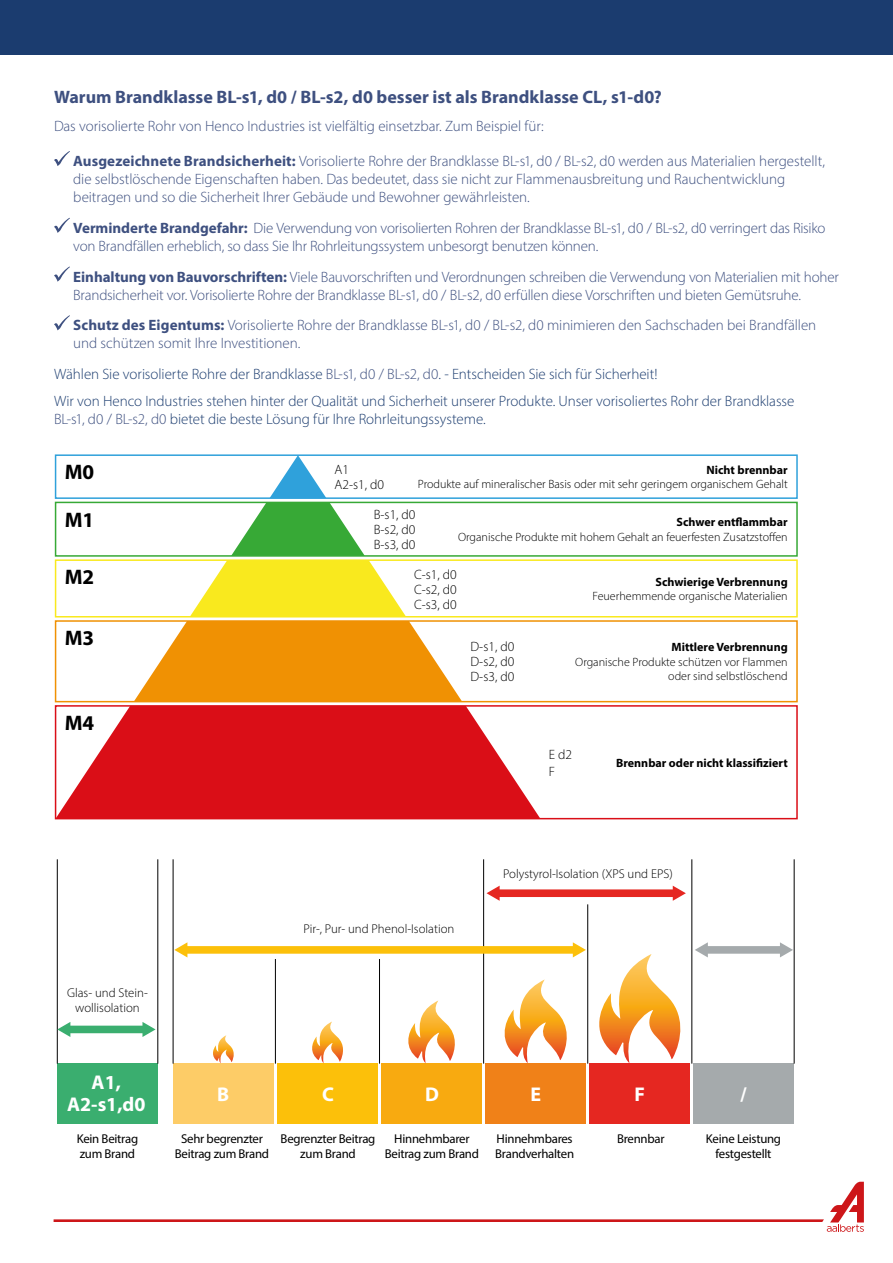
<style>
.page{position:relative;width:893px;height:1263px;background:#fff}
.page>*{position:absolute;margin:0;border:0;box-sizing:border-box;transform-origin:0 0}
.t1{font:700 21px "Myriad Pro";color:#000}
.t2{font:700 19.95px/22.8px "Myriad Pro";color:#fff;text-align:center}
.t3{font:700 18px "Myriad Pro";color:#3e5080}
.t4{font:300 15px/18px "Myriad Pro";letter-spacing:-.01em;color:#3e5080}
.t5{font:300 15px/26.5px "Myriad Pro";letter-spacing:-.005em;color:#1b3c6f}
.t6{font:300 13.5px/15px "Myriad Pro";color:#000;text-align:justify}
.t7{font:12.75px/15.3px "Myriad Pro";letter-spacing:-.02em;color:#000;text-align:center}
.t8{font:300 12.75px/15.3px "Myriad Pro";color:#000;text-align:center}
.t9{font:300 12px/14.4px "Myriad Pro";color:#000;text-align:right}
.t10{font:700 12px "Myriad Pro";color:#000}
.s1{font-weight:700}
.s2{color:#3e5080}
</style>
<div class="page">
<svg style="left:54px;top:151px;width:16px;height:15px"></svg>
<svg style="left:54px;top:218px;width:16px;height:15px"></svg>
<svg style="left:54px;top:266px;width:16px;height:16px"></svg>
<svg style="left:54px;top:315px;width:16px;height:15px"></svg>
<div style="left:55px;top:454px;width:743px;height:45px;border:2px solid #2fa1db"></div>
<div style="left:55px;top:502px;width:743px;height:55px;border:2px solid #37a936"></div>
<div style="left:55px;top:559px;width:743px;height:58px;border:2px solid #f9e91e"></div>
<svg style="left:134px;top:455px;width:328px;height:244px"></svg>
<div style="left:55px;top:620px;width:743px;height:82px;border:2px solid #f09103"></div>
<svg style="left:58px;top:708px;width:481px;height:108px;background:#df3139"></svg>
<div style="left:55px;top:705px;width:743px;height:114px;border:2px solid #da0e17"></div>
<div style="left:173px;top:1063px;width:101px;height:61px;background:#fdcc67"></div>
<div style="left:57px;top:1063px;width:101px;height:61px;background:#3aae6f"></div>
<div style="left:277px;top:1063px;width:101px;height:61px;background:#fcc00a"></div>
<div style="left:381px;top:1063px;width:101px;height:61px;background:#f8aa10"></div>
<div style="left:485px;top:1063px;width:101px;height:61px;background:#f08118"></div>
<div style="left:589px;top:1063px;width:101px;height:61px;background:#e52721"></div>
<div style="left:694px;top:1063px;width:100px;height:61px;background:#a5aaac"></div>
<hr style="left:57px;top:859px;width:1px;height:204px;background:#000">
<hr style="left:157px;top:859px;width:1px;height:204px;background:#000">
<hr style="left:275px;top:959px;width:1px;height:104px;background:#000">
<hr style="left:379px;top:959px;width:1px;height:104px;background:#000">
<hr style="left:587px;top:904px;width:1px;height:160px;background:#000">
<hr style="left:173px;top:859px;width:1px;height:204px;background:#000">
<hr style="left:483px;top:859px;width:1px;height:204px;background:#000">
<hr style="left:691px;top:859px;width:1px;height:204px;background:#000">
<hr style="left:794px;top:859px;width:1px;height:204px;background:#000">
<div style="left:185px;top:946px;width:390px;height:8px;background:#fcc00a"></div>
<svg style="left:174px;top:942px;width:13px;height:15px"></svg>
<svg style="left:573px;top:942px;width:13px;height:15px"></svg>
<div style="left:68px;top:1026px;width:77px;height:7px;background:#3aae6f"></div>
<svg style="left:57px;top:1022px;width:13px;height:15px"></svg>
<svg style="left:142px;top:1022px;width:14px;height:15px"></svg>
<div style="left:706px;top:946px;width:76px;height:8px;background:#a5aaac"></div>
<svg style="left:695px;top:942px;width:13px;height:15px"></svg>
<svg style="left:780px;top:942px;width:13px;height:15px"></svg>
<div style="left:497px;top:889px;width:178px;height:8px;background:#e52721"></div>
<svg style="left:486px;top:886px;width:14px;height:15px"></svg>
<svg style="left:673px;top:886px;width:13px;height:15px"></svg>
<svg style="left:213px;top:1035px;width:21px;height:28px"></svg>
<svg style="left:312px;top:1021px;width:31px;height:42px"></svg>
<svg style="left:408px;top:1000px;width:47px;height:63px"></svg>
<svg style="left:504px;top:979px;width:63px;height:84px"></svg>
<svg style="left:599px;top:954px;width:82px;height:109px"></svg>
<svg style="left:54px;top:1182px;width:810px;height:50px"></svg>
<div style="left:0;top:0;width:893px;height:54px;background:#1b3c6f"></div>
<p class="t3" style="left:54px;top:85px;width:609px">Warum Brandklasse BL-s1, d0 / BL-s2, d0 besser ist als Brandklasse CL, s1-d0?</p>
<p class="t4" style="left:54px;top:117px;width:491px">Das vorisolierte Rohr von Henco Industries ist vielfältig einsetzbar. Zum Beispiel für:</p>
<p class="t4" style="left:73px;top:152px;width:753px"><span class="s1">Ausgezeichnete Brandsicherheit:</span> Vorisolierte Rohre der Brandklasse BL-s1, d0 / BL-s2, d0 werden aus Materialien hergestellt, die selbstlöschende Eigenschaften haben. Das bedeutet, dass sie nicht zur Flammenausbreitung und Rauchentwicklung beitragen und so die Sicherheit Ihrer Gebäude und Bewohner gewährleisten.</p>
<p class="t4" style="left:73px;top:219px;width:754px"><span class="s1">Verminderte Brandgefahr:</span> Die Verwendung von vorisolierten Rohren der Brandklasse BL-s1, d0 / BL-s2, d0 verringert das Risiko von Brandfällen erheblich, so dass Sie Ihr Rohrleitungssystem unbesorgt benutzen können.</p>
<p class="t4" style="left:73px;top:267px;width:767px"><span class="s1">Einhaltung von Bauvorschriften:</span> Viele Bauvorschriften und Verordnungen schreiben die Verwendung von Materialien mit hoher<br>Brandsicherheit vor. Vorisolierte Rohre der Brandklasse BL-s1, d0 / BL-s2, d0 erfüllen diese Vorschriften und bieten Gemütsruhe.</p>
<p class="t4" style="left:73px;top:316px;width:745px"><span class="s1">Schutz des Eigentums:</span> Vorisolierte Rohre der Brandklasse BL-s1, d0 / BL-s2, d0 minimieren den Sachschaden bei Brandfällen und schützen somit Ihre Investitionen.</p>
<p class="t5" style="left:54px;top:361px;width:742px">Wählen Sie vorisolierte Rohre der Brandklasse <span class="s2">BL-s1, d0 / BL-s2, d0</span>. - Entscheiden Sie sich für Sicherheit!<br>Wir von Henco Industries stehen hinter der Qualität und Sicherheit unserer Produkte. Unser vorisoliertes Rohr der Brandklasse</p>
<p class="t5" style="left:54px;top:405px;width:433px"><span class="s2">BL-s1, d0 / BL-s2, d0</span> bietet die beste Lösung für Ihre Rohrleitungssysteme.</p>
<h1 class="t1" style="left:65px;top:458px;width:31px">M0</h1>
<h1 class="t1" style="left:65px;top:506px;width:31px">M1</h1>
<h1 class="t1" style="left:65px;top:563px;width:31px">M2</h1>
<h1 class="t1" style="left:65px;top:624px;width:31px">M3</h1>
<h1 class="t1" style="left:65px;top:710px;width:31px">M4</h1>
<p class="t8" style="left:67px;top:985px;width:82px">Glas- und Stein&shy;wollisolation</p>
<h2 class="t2" style="left:67px;top:1070px;width:80px">A1,<br>A2-s1,d0</h2>
<p class="t10" style="left:707px;top:462px;width:83px">Nicht brennbar</p>
<p class="t9" style="left:418px;top:477px;width:371px">Produkte auf mineralischer Basis oder mit sehr geringem organischem Gehalt</p>
<p class="t10" style="left:677px;top:515px;width:113px">Schwer entflammbar</p>
<p class="t9" style="left:458px;top:530px;width:331px">Organische Produkte mit hohem Gehalt an feuerfesten Zusatzstoffen</p>
<p class="t10" style="left:655px;top:574px;width:134px">Schwierige Verbrennung</p>
<p class="t9" style="left:592px;top:589px;width:197px">Feuerhemmende organische Materialien</p>
<p class="t10" style="left:672px;top:639px;width:118px">Mittlere Verbrennung</p>
<p class="t9" style="left:575px;top:654px;width:214px">Organische Produkte schützen vor Flammen oder sind selbstlöschend</p>
<p class="t6" style="left:334px;top:462px;width:51px">A1<br>A2-s1, d0</p>
<p class="t6" style="left:374px;top:507px;width:43px">B-s1, d0<br>B-s2, d0<br>B-s3, d0</p>
<p class="t6" style="left:414px;top:566px;width:44px">C-s1, d0<br>C-s2, d0<br>C-s3, d0</p>
<p class="t6" style="left:470px;top:639px;width:45px">D-s1, d0<br>D-s2, d0<br>D-s3, d0</p>
<p class="t6" style="left:549px;top:747px;width:25px;line-height:16.2px">E d2<br>F</p>
<p class="t10" style="left:616px;top:755px;width:173px">Brennbar oder nicht klassifiziert</p>
<p class="t8" style="left:303px;top:921px;width:152px">Pir-, Pur- und Phenol-Isolation</p>
<p class="t8" style="left:503px;top:866px;width:171px">Polystyrol-Isolation (XPS und EPS)</p>
<h2 class="t2" style="left:217px;top:1082px;width:14px">B</h2>
<h2 class="t2" style="left:322px;top:1082px;width:13px">C</h2>
<h2 class="t2" style="left:425px;top:1082px;width:15px">D</h2>
<h2 class="t2" style="left:530px;top:1082px;width:12px">E</h2>
<h2 class="t2" style="left:634px;top:1082px;width:12px">F</h2>
<h2 class="t2" style="left:740px;top:1082px;width:8px">/</h2>
<p class="t7" style="left:77px;top:1130px;width:63px;text-align:left">Kein Beitrag zum Brand</p>
<p class="t7" style="left:175px;top:1130px;width:96px">Sehr begrenzter<br>Beitrag zum Brand</p>
<p class="t7" style="left:281px;top:1130px;width:96px">Begrenzter Beitrag zum Brand</p>
<p class="t7" style="left:385px;top:1130px;width:96px">Hinnehmbarer<br>Beitrag zum Brand</p>
<p class="t7" style="left:495px;top:1130px;width:80px;text-align:left">Hinnehmbares<br>Brandverhalten</p>
<p class="t7" style="left:617px;top:1130px;width:49px">Brennbar</p>
<p class="t7" style="left:706px;top:1130px;width:77px">Keine Leistung festgestellt</p>
</div>
